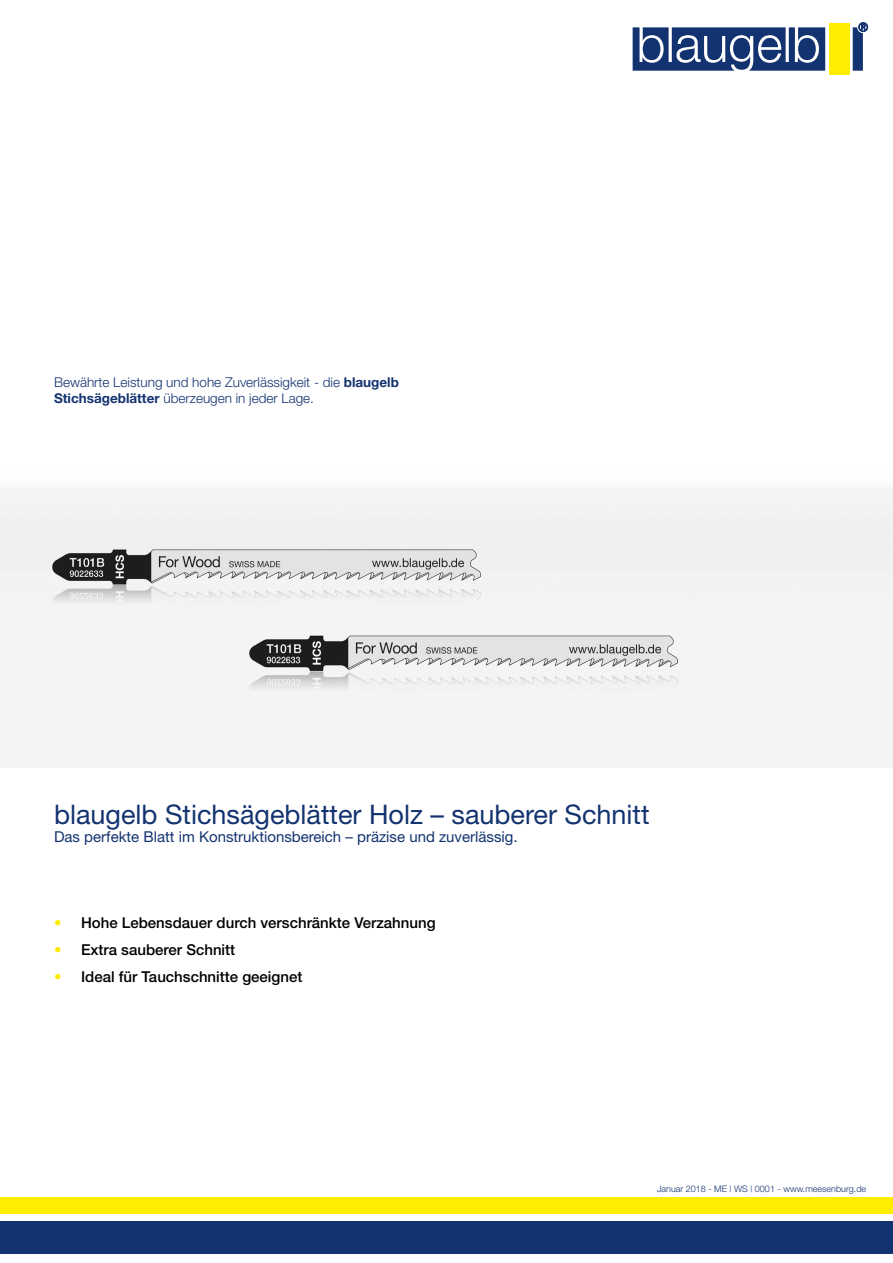
<style>
.page{position:relative;width:893px;height:1263px;background:#fff}
.page>*{position:absolute;margin:0;border:0;box-sizing:border-box;transform-origin:0 0}
.t1{font:27px "Helvetica Neue";color:#133370}
.t2{font:500 15px "Helvetica Neue";color:#000}
.t3{font:15px "Helvetica Neue";color:#133370}
.t4{font:300 13.5px/16.2px "Helvetica Neue LT Std";color:#133370}
.t5{font:300 9px "Helvetica Neue";color:#133370}
.s1{font-weight:700}
.s2{color:#ffed00}
</style>
<div class="page">
<div style="left:0;top:1222px;width:893px;height:32px;background:#133370"></div>
<div style="left:0;top:1197px;width:893px;height:17px;background:#ffed00"></div>
<svg style="left:633px;top:22px;width:235px;height:49px"></svg>
<div style="left:829px;top:23px;width:20px;height:51px;background:#ffed00"></div>
<img style="left:239px;top:623px;width:450px;height:108px">
<img style="left:41px;top:536px;width:450px;height:108px">
<p class="t4" style="left:54px;top:373px;width:347px">Bewährte Leistung und hohe Zuverlässigkeit - die <span class="s1">blaugelb<br>Stichsägeblätter</span> überzeugen in jeder Lage.</p>
<h1 class="t1" style="left:54px;top:798px;width:597px">blaugelb Stichsägeblätter Holz – sauberer Schnitt</h1>
<p class="t3" style="left:54px;top:828px;width:465px">Das perfekte Blatt im Konstruktionsbereich – präzise und zuverlässig.</p>
<p class="t2" style="left:54px;top:914px;width:383px"><span class="s2">•</span> Hohe Lebensdauer durch verschränkte Verzahnung</p>
<p class="t2" style="left:54px;top:941px;width:183px"><span class="s2">•</span> Extra sauberer Schnitt</p>
<p class="t2" style="left:54px;top:968px;width:250px"><span class="s2">•</span> Ideal für Tauchschnitte geeignet</p>
<p class="t5" style="left:657px;top:1183px;width:211px">Januar 2018 - ME | WS | 0001 - www.meesenburg.de</p>
</div>
